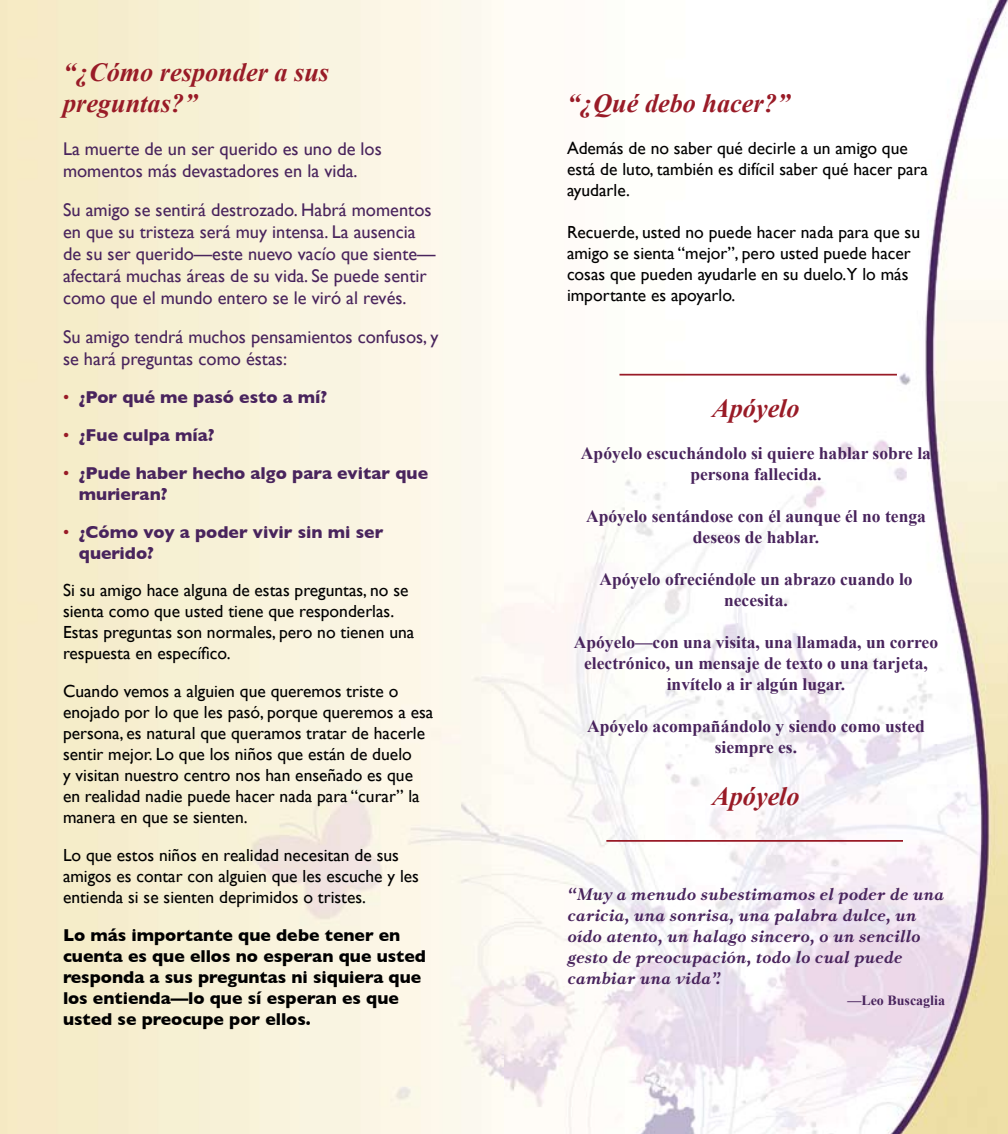
<style>
.page{position:relative;width:1008px;height:1134px;background:#fff}
.page>*{position:absolute;margin:0;border:0;box-sizing:border-box;transform-origin:0 0}
.t1{font:italic 700 26.25px/31.5px "Times New Roman";color:#991b27}
.t2{font:18.38px/22.1px "Gill Sans";color:#49245d}
.t3{font:17.5px/21px "Gill Sans";color:#000}
.t4{font:700 17.5px/21px "Times New Roman";color:#49245d;text-align:center}
.t5{font:17.5px/21px "Lomba Bold Ita";color:#49245d}
.t6{font:700 17.5px/21px "Gill Sans";color:#000}
.t7{font:700 17.5px/21px "Gill Sans";color:#49245d}
.t8{font:700 14px "Times New Roman";color:#49245d}
.s1{font-weight:400;color:#991b27}
</style>
<div class="page">
<img style="left:0;top:0;width:1008px;height:1134px">
<hr style="left:620px;top:374px;width:277px;height:2px;background:#991b27">
<hr style="left:606px;top:840px;width:297px;height:2px;background:#991b27">
<h1 class="t1" style="left:63px;top:56px;width:268px">“¿Cómo responder a sus preguntas?”</h1>
<p class="t2" style="left:63px;top:138px;width:320px">La muerte de un ser querido es uno de los momentos más devastadores en la vida.</p>
<p class="t2" style="left:63px;top:199px;width:374px">Su amigo se sentirá destrozado. Habrá momentos en que su tristeza será muy intensa. La ausencia de su ser querido—este nuevo vacío que siente— afectará muchas áreas de su vida. Se puede sentir como que el mundo entero se le viró al revés.</p>
<p class="t2" style="left:63px;top:326px;width:377px">Su amigo tendrá muchos pensamientos confusos, y se hará preguntas como éstas:</p>
<p class="t7" style="left:63px;top:387px;width:266px"><span class="s1">•</span> ¿Por qué me pasó esto a mí?</p>
<p class="t7" style="left:63px;top:424px;width:153px"><span class="s1">•</span> ¿Fue culpa mía?</p>
<p class="t7" style="left:79px;top:462px;width:351px;text-indent:-16px"><span class="s1">•</span> ¿Pude haber hecho algo para evitar que murieran?</p>
<p class="t7" style="left:79px;top:521px;width:306px;text-indent:-16px"><span class="s1">•</span> ¿Cómo voy a poder vivir sin mi ser querido?</p>
<p class="t3" style="left:63px;top:580px;width:353px">Si su amigo hace alguna de estas preguntas, no se sienta como que usted tiene que responderlas.<br>Estas preguntas son normales, pero no tienen una respuesta en específico.</p>
<p class="t3" style="left:63px;top:681px;width:372px">Cuando vemos a alguien que queremos triste o enojado por lo que les pasó, porque queremos a esa persona, es natural que queramos tratar de hacerle sentir mejor. Lo que los niños que están de duelo<br>y visitan nuestro centro nos han enseñado es que en realidad nadie puede hacer nada para “curar” la manera en que se sienten.</p>
<p class="t3" style="left:63px;top:844px;width:358px">Lo que estos niños en realidad necesitan de sus amigos es contar con alguien que les escuche y les entienda si se sienten deprimidos o tristes.</p>
<p class="t6" style="left:63px;top:924px;width:365px">Lo más importante que debe tener en cuenta es que ellos no esperan que usted responda a sus preguntas ni siquiera que los entienda—lo que sí esperan es que usted se preocupe por ellos.</p>
<h1 class="t1" style="left:567px;top:87px;width:225px">“¿Qué debo hacer?”</h1>
<p class="t3" style="left:567px;top:138px;width:363px">Además de no saber qué decirle a un amigo que está de luto, también es difícil saber qué hacer para ayudarle.</p>
<p class="t3" style="left:567px;top:222px;width:355px">Recuerde, usted no puede hacer nada para que su amigo se sienta “mejor”, pero usted puede hacer cosas que pueden ayudarle en su duelo.Y lo más importante es apoyarlo.</p>
<h1 class="t1" style="left:712px;top:392px;width:89px">Apóyelo</h1>
<p class="t4" style="left:581px;top:442px;width:352px">Apóyelo escuchándolo si quiere hablar sobre la persona fallecida.</p>
<p class="t4" style="left:586px;top:505px;width:341px">Apóyelo sentándose con él aunque él no tenga deseos de hablar.</p>
<p class="t4" style="left:599px;top:568px;width:315px">Apóyelo ofreciéndole un abrazo cuando lo necesita.</p>
<p class="t4" style="left:574px;top:631px;width:366px">Apóyelo—con una visita, una llamada, un correo electrónico, un mensaje de texto o una tarjeta, invítelo a ir algún lugar.</p>
<p class="t4" style="left:587px;top:715px;width:339px">Apóyelo acompañándolo y siendo como usted siempre es.</p>
<h1 class="t1" style="left:712px;top:780px;width:89px">Apóyelo</h1>
<p class="t5" style="left:567px;top:884px;width:378px">“Muy a menudo subestimamos el poder de una caricia, una sonrisa, una palabra dulce, un oído atento, un halago sincero, o un sencillo gesto de preocupación, todo lo cual puede cambiar una vida”.</p>
<p class="t8" style="left:847px;top:990px;width:99px">—Leo Buscaglia</p>
</div>
